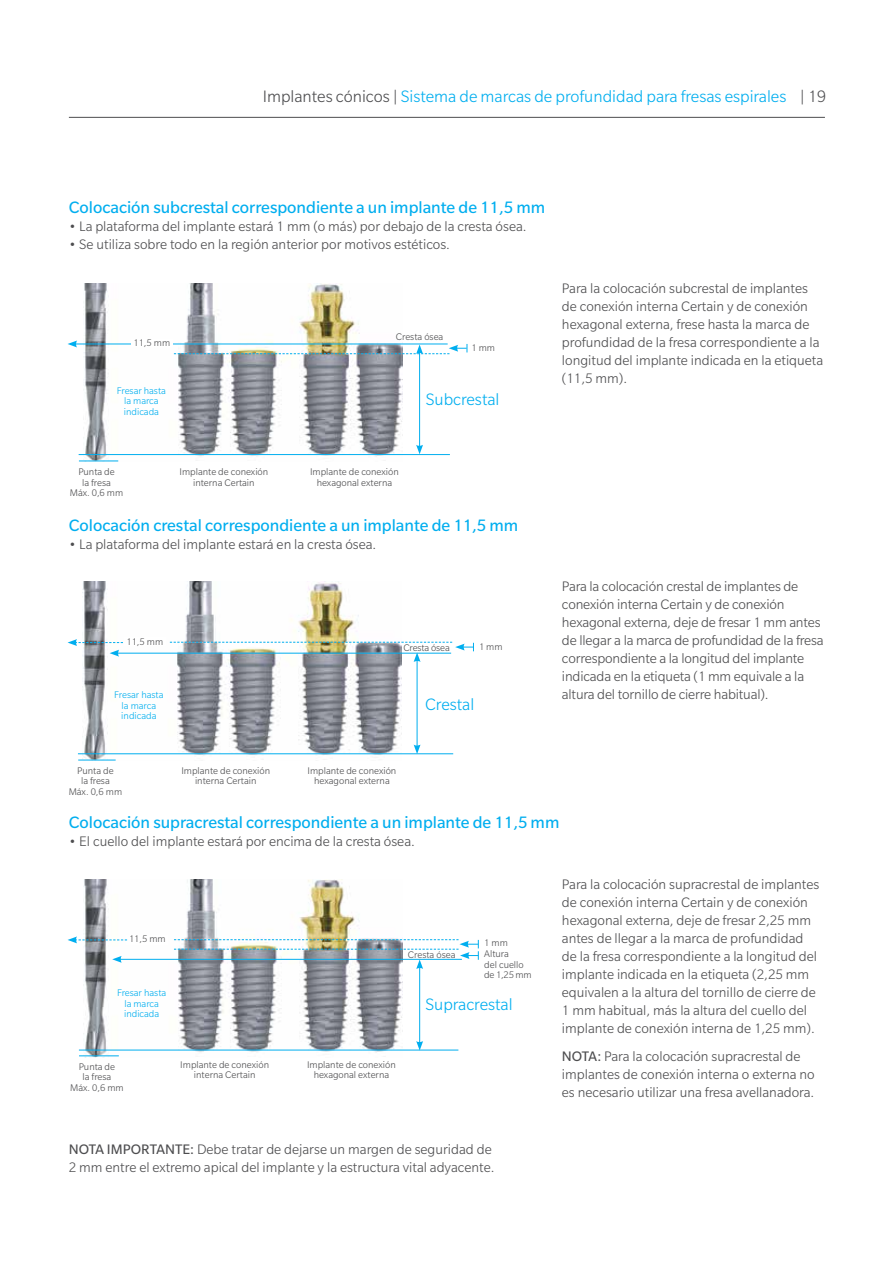
<style>
.page{position:relative;width:893px;height:1263px;background:#fff}
.page>*{position:absolute;margin:0;border:0;box-sizing:border-box;transform-origin:0 0}
.t1{font:18px "Slate Pro";color:#00aeef}
.t2{font:300 18px "Slate Pro";color:#00aeef}
.t3{font:300 15px/18px "Slate Pro";color:#4d4d4f}
.t4{font:300 10.5px/10.5px "Slate Pro";color:#4d4d4f;text-align:center}
.t5{font:300 10.5px/10.5px "Slate Pro";color:#00aeef;text-align:center}
.s1{color:#4d4d4f}
.s2{font-weight:400}
</style>
<div class="page">
<img style="left:83px;top:284px;width:320px;height:178px">
<hr style="left:419px;top:352px;width:1px;height:95px;background:#00aeef">
<svg style="left:416px;top:445px;width:7px;height:9px"></svg>
<hr style="left:75px;top:344px;width:373px;height:1px;background:#00aeef">
<svg style="left:68px;top:340px;width:9px;height:7px"></svg>
<div style="left:131px;top:339px;width:42px;height:7px;background:#fff"></div>
<hr style="left:79px;top:461px;width:39px;height:1px;background:#00aeef">
<svg style="left:174px;top:344px;width:294px;height:10px"></svg>
<hr style="left:79px;top:454px;width:371px;height:1px;background:#00aeef">
<img style="left:82px;top:582px;width:320px;height:178px">
<hr style="left:78px;top:760px;width:38px;height:1px;background:#00aeef">
<hr style="left:417px;top:660px;width:1px;height:87px;background:#00aeef">
<svg style="left:414px;top:744px;width:7px;height:9px"></svg>
<hr style="left:117px;top:653px;width:334px;height:1px;background:#00aeef">
<div style="left:124px;top:638px;width:42px;height:8px;background:#fff"></div>
<hr style="left:78px;top:753px;width:375px;height:1px;background:#00aeef">
<img style="left:170px;top:642px;width:304px;height:20px">
<svg style="left:68px;top:639px;width:55px;height:18px"></svg>
<img style="left:83px;top:879px;width:320px;height:178px">
<hr style="left:79px;top:1055px;width:40px;height:1px;background:#00aeef">
<hr style="left:419px;top:966px;width:1px;height:77px;background:#00aeef">
<svg style="left:416px;top:1041px;width:7px;height:9px"></svg>
<hr style="left:119px;top:959px;width:343px;height:1px;background:#00aeef">
<svg style="left:112px;top:956px;width:10px;height:7px"></svg>
<div style="left:127px;top:935px;width:41px;height:9px;background:#fff"></div>
<hr style="left:79px;top:1050px;width:379px;height:1px;background:#00aeef">
<svg style="left:68px;top:936px;width:59px;height:7px"></svg>
<img style="left:174px;top:939px;width:305px;height:30px">
<hr style="left:69px;top:117px;width:756px;height:1px;background:#4d4d4f">
<p class="t2" style="left:263px;top:87px;width:565px"><span class="s1">Implantes cónicos |</span> Sistema de marcas de profundidad para fresas espirales <span class="s1">| 19</span></p>
<p class="t1" style="left:69px;top:198px;width:478px">Colocación subcrestal correspondiente a un implante de 11,5 mm</p>
<p class="t3" style="left:69px;top:217px;width:459px">• La plataforma del implante estará 1 mm (o más) por debajo de la cresta ósea.</p>
<p class="t3" style="left:69px;top:235px;width:383px">• Se utiliza sobre todo en la región anterior por motivos estéticos.</p>
<p class="t4" style="left:133px;top:338px;width:38px">11,5 mm</p>
<p class="t5" style="left:117px;top:385px;width:51px">Fresar hasta la marca indicada</p>
<p class="t4" style="left:396px;top:331px;width:49px">Cresta ósea</p>
<p class="t4" style="left:471px;top:343px;width:25px">1 mm</p>
<p class="t2" style="left:426px;top:390px;width:75px">Subcrestal</p>
<p class="t3" style="left:562px;top:279px;width:263px">Para la colocación subcrestal de implantes de conexión interna Certain y de conexión hexagonal externa, frese hasta la marca de profundidad de la fresa correspondiente a la longitud del implante indicada en la etiqueta (11,5 mm).</p>
<p class="t4" style="left:70px;top:467px;width:55px">Punta de<br>la fresa<br>Máx. 0,6 mm</p>
<p class="t4" style="left:180px;top:467px;width:90px">Implante de conexión interna Certain</p>
<p class="t4" style="left:310px;top:467px;width:90px">Implante de conexión hexagonal externa</p>
<p class="t1" style="left:69px;top:516px;width:451px">Colocación crestal correspondiente a un implante de 11,5 mm</p>
<p class="t3" style="left:69px;top:535px;width:309px">• La plataforma del implante estará en la cresta ósea.</p>
<p class="t4" style="left:126px;top:636px;width:38px">11,5 mm</p>
<p class="t5" style="left:114px;top:690px;width:51px">Fresar hasta la marca indicada</p>
<p class="t4" style="left:69px;top:765px;width:55px">Punta de<br>la fresa<br>Máx. 0,6 mm</p>
<p class="t4" style="left:403px;top:642px;width:48px">Cresta ósea</p>
<p class="t4" style="left:479px;top:641px;width:25px">1 mm</p>
<p class="t2" style="left:425px;top:694px;width:51px">Crestal</p>
<p class="t4" style="left:181px;top:765px;width:90px">Implante de conexión interna Certain</p>
<p class="t4" style="left:308px;top:765px;width:90px">Implante de conexión hexagonal externa</p>
<p class="t3" style="left:562px;top:577px;width:263px">Para la colocación crestal de implantes de conexión interna Certain y de conexión hexagonal externa, deje de fresar 1 mm antes de llegar a la marca de profundidad de la fresa correspondiente a la longitud del implante indicada en la etiqueta (1 mm equivale a la altura del tornillo de cierre habitual).</p>
<p class="t1" style="left:69px;top:813px;width:492px">Colocación supracrestal correspondiente a un implante de 11,5 mm</p>
<p class="t3" style="left:69px;top:832px;width:347px">• El cuello del implante estará por encima de la cresta ósea.</p>
<p class="t4" style="left:129px;top:933px;width:38px">11,5 mm</p>
<p class="t5" style="left:117px;top:988px;width:51px">Fresar hasta la marca indicada</p>
<p class="t4" style="left:408px;top:949px;width:49px">Cresta ósea</p>
<p class="t4" style="left:484px;top:937px;width:25px">1 mm</p>
<p class="t4" style="left:484px;top:948px;width:49px;text-align:left">Altura<br>del cuello de 1,25 mm</p>
<p class="t2" style="left:425px;top:995px;width:89px">Supracrestal</p>
<p class="t4" style="left:70px;top:1061px;width:55px">Punta de<br>la fresa<br>Máx. 0,6 mm</p>
<p class="t4" style="left:180px;top:1059px;width:90px">Implante de conexión interna Certain</p>
<p class="t4" style="left:307px;top:1059px;width:90px">Implante de conexión hexagonal externa</p>
<p class="t3" style="left:69px;top:1140px;width:427px"><span class="s2">NOTA IMPORTANTE:</span> Debe tratar de dejarse un margen de seguridad de<br>2 mm entre el extremo apical del implante y la estructura vital adyacente.</p>
<p class="t3" style="left:562px;top:875px;width:259px">Para la colocación supracrestal de implantes de conexión interna Certain y de conexión hexagonal externa, deje de fresar 2,25 mm antes de llegar a la marca de profundidad de la fresa correspondiente a la longitud del implante indicada en la etiqueta (2,25 mm equivalen a la altura del tornillo de cierre de 1 mm habitual, más la altura del cuello del implante de conexión interna de 1,25 mm).</p>
<p class="t3" style="left:562px;top:1048px;width:254px"><span class="s2">NOTA:</span> Para la colocación supracrestal de implantes de conexión interna o externa no es necesario utilizar una fresa avellanadora.</p>
</div>
